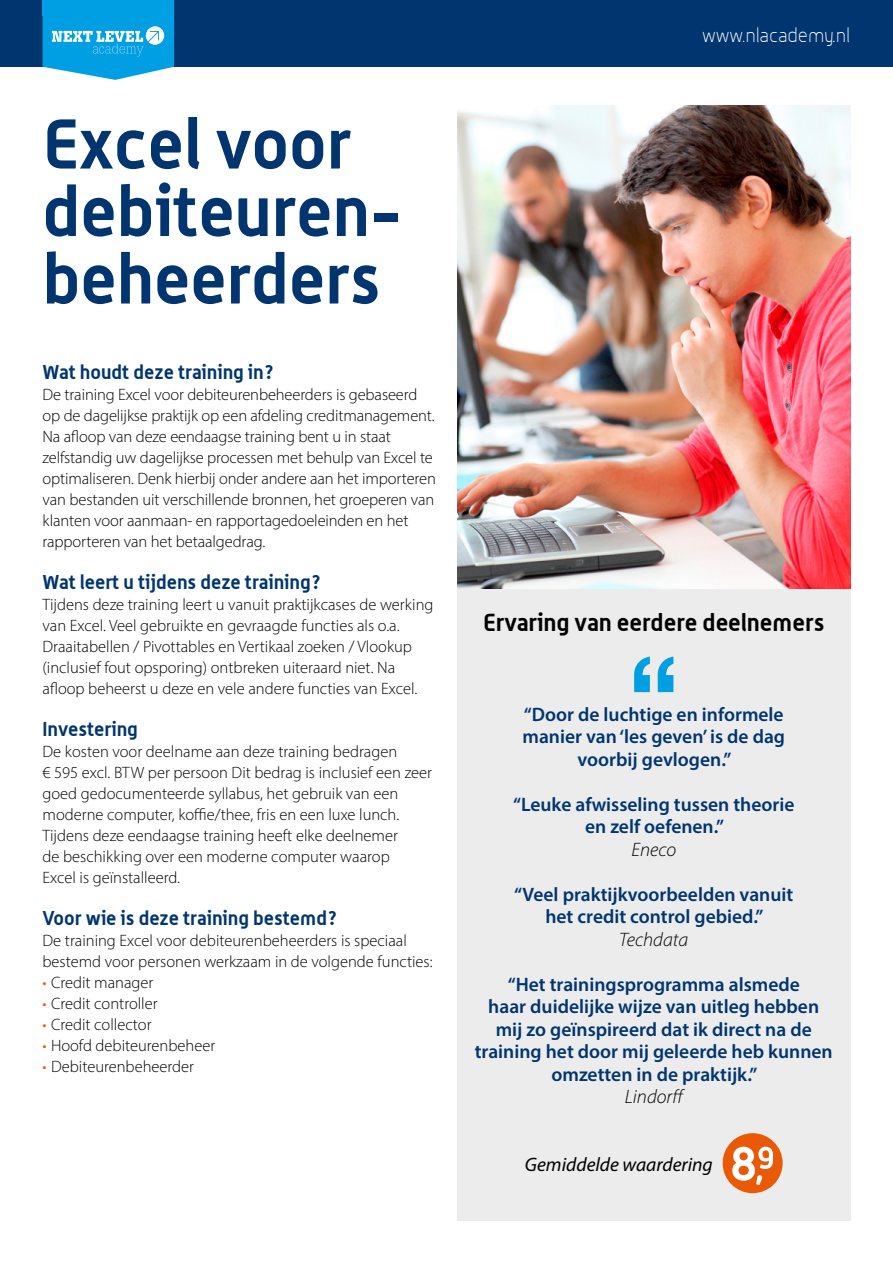
<style>
.page{position:relative;width:893px;height:1263px;background:#fff}
.page>*{position:absolute;margin:0;border:0;box-sizing:border-box;transform-origin:0 0}
.t1{font:700 69px/67.5px "Alwyn";color:#003570}
.t2{font:700 24px "Alwyn";color:#000}
.t3{font:600 19.5px/22.5px "Myriad Pro";color:#003570;text-align:center}
.t4{font:700 19.5px "Alwyn";color:#003570}
.t5{font:italic 300 19.5px "Myriad Pro";color:#000}
.t6{font:italic 19.5px "Myriad Pro";color:#000}
.t7{font:100 19.5px "Alwyn";color:#fff}
.t8{font:300 16.5px/21px "Myriad Pro";color:#000}
.s1{color:#ea5a06}
</style>
<div class="page">
<img style="left:457px;top:106px;width:393px;height:483px">
<div style="left:457px;top:589px;width:393px;height:631px;background:#ececed"></div>
<svg style="left:634px;top:657px;width:39px;height:35px"></svg>
<div style="left:723px;top:1133px;width:60px;height:60px;background:#ea5a06;border-radius:50%"></div>
<svg style="left:732px;top:1147px;width:41px;height:38px"></svg>
<div style="left:0;top:0;width:893px;height:67px;background:#003570"></div>
<svg style="left:43px;top:16px;width:131px;height:64px;background:#35b2e8"></svg>
<div style="left:43px;top:0;width:131px;height:16px;background:#009ee3"></div>
<h1 class="t1" style="left:43px;top:108px;width:361px">Excel voor debiteuren&shy;beheerders</h1>
<p class="t4" style="left:43px;top:359px;width:233px">Wat houdt deze training in?</p>
<p class="t8" style="left:43px;top:383px;width:395px">De training Excel voor debiteurenbeheerders is gebaseerd op de dagelijkse praktijk op een afdeling creditmanagement.<br>Na afloop van deze eendaagse training bent u in staat zelfstandig uw dagelijkse processen met behulp van Excel te optimaliseren. Denk hierbij onder andere aan het importeren van bestanden uit verschillende bronnen, het groeperen van klanten voor aanmaan- en rapportagedoeleinden en het rapporteren van het betaalgedrag.</p>
<p class="t4" style="left:43px;top:569px;width:280px">Wat leert u tijdens deze training?</p>
<p class="t8" style="left:43px;top:593px;width:392px">Tijdens deze training leert u vanuit praktijkcases de werking van Excel. Veel gebruikte en gevraagde functies als o.a.<br>Draaitabellen / Pivottables en Vertikaal zoeken / Vlookup (inclusief fout opsporing) ontbreken uiteraard niet. Na afloop beheerst u deze en vele andere functies van Excel.</p>
<p class="t4" style="left:43px;top:716px;width:97px">Investering</p>
<p class="t8" style="left:43px;top:740px;width:391px">De kosten voor deelname aan deze training bedragen<br>€ 595 excl. BTW per persoon Dit bedrag is inclusief een zeer goed gedocumenteerde syllabus, het gebruik van een moderne computer, koffie/thee, fris en een luxe lunch.<br>Tijdens deze eendaagse training heeft elke deelnemer<br>de beschikking over een moderne computer waarop<br>Excel is geïnstalleerd.</p>
<p class="t4" style="left:43px;top:905px;width:296px">Voor wie is deze training bestemd?</p>
<p class="t8" style="left:43px;top:929px;width:392px">De training Excel voor debiteurenbeheerders is speciaal bestemd voor personen werkzaam in de volgende functies:</p>
<p class="t8" style="left:43px;top:971px;width:112px"><span class="s1">•</span> Credit manager</p>
<p class="t8" style="left:43px;top:992px;width:117px"><span class="s1">•</span> Credit controller</p>
<p class="t8" style="left:43px;top:1013px;width:111px"><span class="s1">•</span> Credit collector</p>
<p class="t8" style="left:43px;top:1034px;width:174px"><span class="s1">•</span> Hoofd debiteurenbeheer</p>
<p class="t8" style="left:43px;top:1055px;width:153px"><span class="s1">•</span> Debiteurenbeheerder</p>
<p class="t7" style="left:702px;top:25px;width:150px">www.nlacademy.nl</p>
<h2 class="t2" style="left:483px;top:607px;width:343px">Ervaring van eerdere deelnemers</h2>
<p class="t3" style="left:522px;top:702px;width:264px">“Door de luchtige en informele manier van ‘les geven’ is de dag voorbij gevlogen.”</p>
<p class="t3" style="left:513px;top:792px;width:283px">“Leuke afwisseling tussen theorie en zelf oefenen.”</p>
<p class="t5" style="left:631px;top:837px;width:46px">Eneco</p>
<p class="t3" style="left:514px;top:882px;width:281px">“Veel praktijkvoorbeelden vanuit het credit control gebied.”</p>
<p class="t5" style="left:619px;top:927px;width:71px">Techdata</p>
<p class="t3" style="left:475px;top:972px;width:360px">“Het trainingsprogramma alsmede<br>haar duidelijke wijze van uitleg hebben mij zo geïnspireerd dat ik direct na de training het door mij geleerde heb kunnen omzetten in de praktijk.”</p>
<p class="t5" style="left:625px;top:1085px;width:62px">Lindorff</p>
<p class="t6" style="left:525px;top:1152px;width:189px">Gemiddelde waardering</p>
</div>
